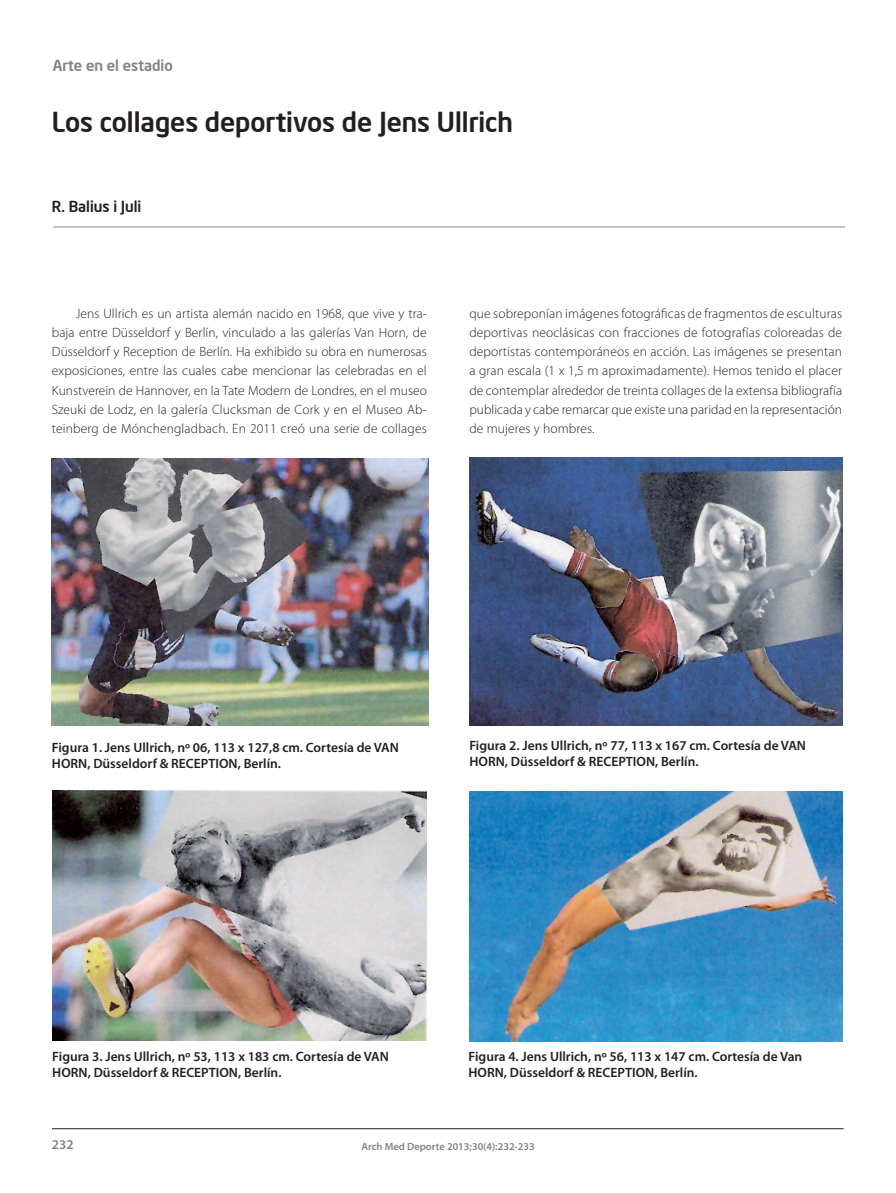
<style>
.page{position:relative;width:896px;height:1193px;background:#fff}
.page>*{position:absolute;margin:0;border:0;box-sizing:border-box;transform-origin:0 0}
.t1{font:500 27px "Neo Sans Intel";color:#231f20}
.t2{font:500 15px "Neo Sans Intel";color:#808285}
.t3{font:500 15px "Neo Sans Intel";color:#231f20}
.t4{font:300 13.5px/19.2px "Myriad Pro";letter-spacing:.01em;color:#231f20;text-align:justify}
.t5{font:600 13.5px/16.2px "Myriad Pro";color:#231f20}
.t6{font:600 13.5px "Myriad Pro";color:#808285}
.t7{font:600 10.5px "Myriad Pro";color:#808285}
</style>
<div class="page">
<hr style="left:52px;top:1128px;width:791px;height:1px;background:#231f20">
<img style="left:469px;top:458px;width:372px;height:267px">
<img style="left:52px;top:459px;width:377px;height:266px">
<img style="left:52px;top:790px;width:374px;height:250px">
<img style="left:469px;top:791px;width:372px;height:250px">
<hr style="left:53px;top:226px;width:791px;height:1px;background:#808285">
<p class="t2" style="left:53px;top:56px;width:121px">Arte en el estadio</p>
<h1 class="t1" style="left:52px;top:104px;width:462px">Los collages deportivos de Jens Ullrich</h1>
<p class="t3" style="left:52px;top:197px;width:91px">R. Balius i Juli</p>
<p class="t4" style="left:52px;top:305px;width:376px;text-indent:24px">Jens Ullrich es un artista alemán nacido en 1968, que vive y tra&shy;baja entre Düsseldorf y Berlín, vinculado a las galerías Van Horn, de Düsseldorf y Reception de Berlín. Ha exhibido su obra en numerosas exposiciones, entre las cuales cabe mencionar las celebradas en el Kunstverein de Hannover, en la Tate Modern de Londres, en el museo Szeuki de Lodz, en la galería Clucksman de Cork y en el Museo Ab&shy;teinberg de Mónchengladbach. En 2011 creó una serie de collages</p>
<p class="t4" style="left:469px;top:305px;width:374px">que sobreponían imágenes fotográficas de fragmentos de esculturas deportivas neoclásicas con fracciones de fotografías coloreadas de deportistas contemporáneos en acción. Las imágenes se presentan a gran escala (1 x 1,5 m aproximadamente). Hemos tenido el placer de contemplar alrededor de treinta collages de la extensa bibliografía publicada y cabe remarcar que existe una paridad en la representación de mujeres y hombres.</p>
<p class="t5" style="left:52px;top:740px;width:348px">Figura 1. Jens Ullrich, nº 06, 113 x 127,8 cm. Cortesía de VAN<br>HORN, Düsseldorf &amp; RECEPTION, Berlín.</p>
<p class="t5" style="left:469px;top:738px;width:338px">Figura 2. Jens Ullrich, nº 77, 113 x 167 cm. Cortesía de VAN<br>HORN, Düsseldorf &amp; RECEPTION, Berlín.</p>
<p class="t5" style="left:52px;top:1049px;width:338px">Figura 3. Jens Ullrich, nº 53, 113 x 183 cm. Cortesía de VAN<br>HORN, Düsseldorf &amp; RECEPTION, Berlín.</p>
<p class="t5" style="left:468px;top:1049px;width:335px">Figura 4. Jens Ullrich, nº 56, 113 x 147 cm. Cortesía de Van<br>HORN, Düsseldorf &amp; RECEPTION, Berlín.</p>
<p class="t6" style="left:52px;top:1139px;width:23px">232</p>
<p class="t7" style="left:361px;top:1142px;width:175px">Arch Med Deporte 2013;30(4):232-233</p>
</div>
